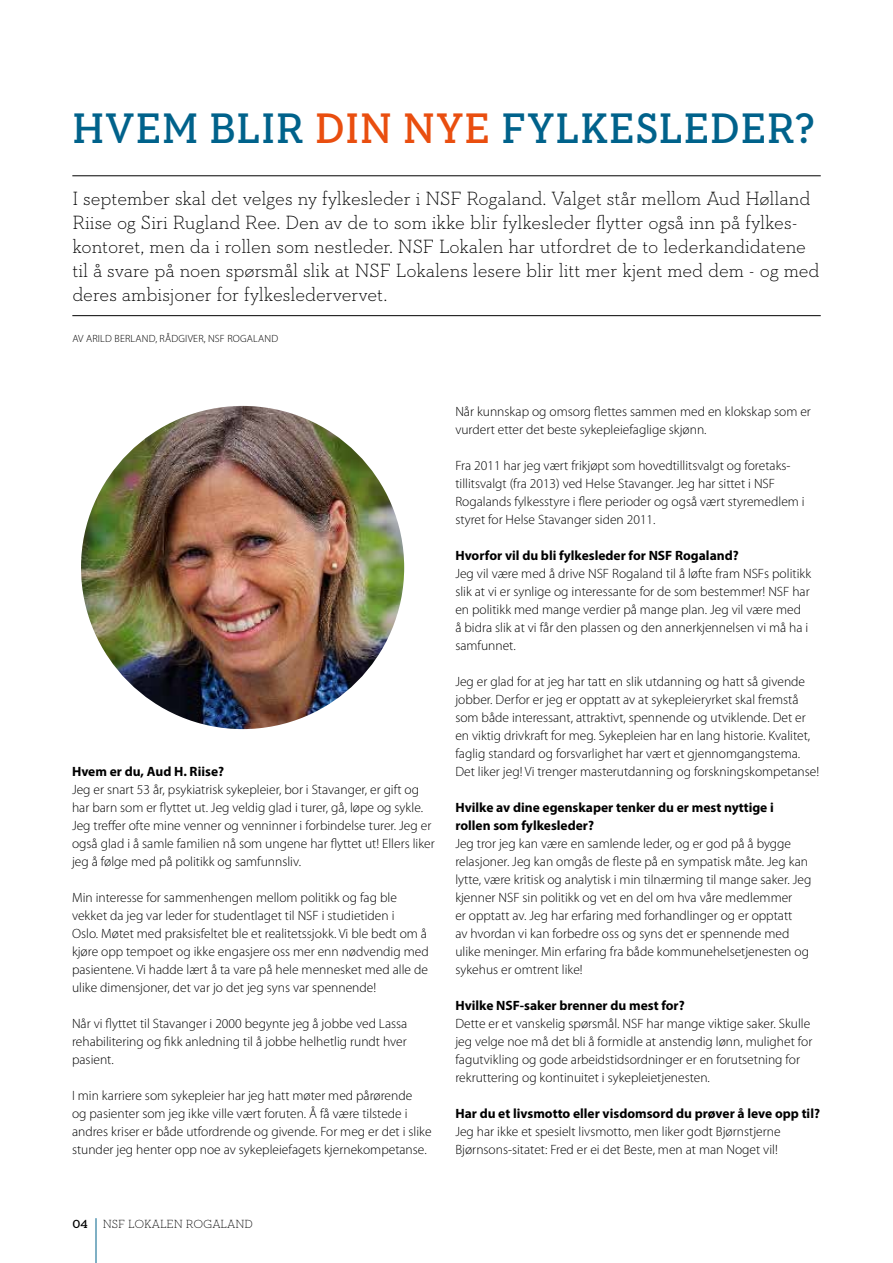
<style>
.page{position:relative;width:893px;height:1263px;background:#fff}
.page>*{position:absolute;margin:0;border:0;box-sizing:border-box;transform-origin:0 0}
.t1{font:600 43.5px "Neutraface Slab Text";letter-spacing:.02em;color:#00628b}
.t2{font:300 19.5px/24px "Neutraface Slab Text";letter-spacing:-.005em;color:#000}
.t3{font:300 13.5px/18px "Myriad Pro";color:#000}
.t4{font:700 13.5px/18px "Myriad Pro";color:#000}
.t5{font:300 12px "Neutraface Slab Text";color:#000}
.t6{font:300 10.5px "Myriad Pro";letter-spacing:.02em;color:#000}
.s1{color:#e94e0f}
.s2{font-weight:600}
</style>
<div class="page">
<hr style="left:72px;top:175px;width:749px;height:1px;background:#000">
<hr style="left:72px;top:315px;width:749px;height:1px;background:#000">
<img style="left:81px;top:406px;width:323px;height:323px;border-radius:162px">
<hr style="left:96px;top:1218px;width:1px;height:45px;background:#00628b">
<h1 class="t1" style="left:73px;top:101px;width:744px">HVEM BLIR <span class="s1">DIN NYE</span> FYLKESLEDER?</h1>
<p class="t2" style="left:72px;top:186px;width:749px">I september skal det velges ny fylkesleder i NSF Rogaland. Valget står mellom Aud Hølland Riise og Siri Rugland Ree. Den av de to som ikke blir fylkesleder flytter også inn på fylkes&shy;kontoret, men da i rollen som nestleder. NSF Lokalen har utfordret de to lederkandidatene til å svare på noen spørsmål slik at NSF Lokalens lesere blir litt mer kjent med dem - og med deres ambisjoner for fylkesledervervet.</p>
<p class="t6" style="left:72px;top:332px;width:207px">AV ARILD BERLAND, RÅDGIVER, NSF ROGALAND</p>
<p class="t4" style="left:72px;top:762px;width:154px">Hvem er du, Aud H. Riise?</p>
<p class="t3" style="left:72px;top:780px;width:364px">Jeg er snart 53 år, psykiatrisk sykepleier, bor i Stavanger, er gift og har barn som er flyttet ut. Jeg veldig glad i turer, gå, løpe og sykle.<br>Jeg treffer ofte mine venner og venninner i forbindelse turer. Jeg er også glad i å samle familien nå som ungene har flyttet ut! Ellers liker jeg å følge med på politikk og samfunnsliv.</p>
<p class="t3" style="left:72px;top:888px;width:358px">Min interesse for sammenhengen mellom politikk og fag ble vekket da jeg var leder for studentlaget til NSF i studietiden i<br>Oslo. Møtet med praksisfeltet ble et realitetssjokk. Vi ble bedt om å kjøre opp tempoet og ikke engasjere oss mer enn nødvendig med pasientene. Vi hadde lært å ta vare på hele mennesket med alle de ulike dimensjoner, det var jo det jeg syns var spennende!</p>
<p class="t3" style="left:72px;top:1014px;width:337px;text-align:justify">Når vi flyttet til Stavanger i 2000 begynte jeg å jobbe ved Lassa rehabilitering og fikk anledning til å jobbe helhetlig rundt hver pasient.</p>
<p class="t3" style="left:72px;top:1086px;width:361px">I min karriere som sykepleier har jeg hatt møter med pårørende<br>og pasienter som jeg ikke ville vært foruten. Å få være tilstede i andres kriser er både utfordrende og givende. For meg er det i slike stunder jeg henter opp noe av sykepleiefagets kjernekompetanse.</p>
<p class="t3" style="left:455px;top:402px;width:357px">Når kunnskap og omsorg flettes sammen med en klokskap som er vurdert etter det beste sykepleiefaglige skjønn.</p>
<p class="t3" style="left:455px;top:456px;width:351px">Fra 2011 har jeg vært frikjøpt som hovedtillitsvalgt og foretaks&shy;tillitsvalgt (fra 2013) ved Helse Stavanger. Jeg har sittet i NSF Rogalands fylkesstyre i flere perioder og også vært styremedlem i styret for Helse Stavanger siden 2011.</p>
<p class="t4" style="left:455px;top:546px;width:285px">Hvorfor vil du bli fylkesleder for NSF Rogaland?</p>
<p class="t3" style="left:455px;top:564px;width:357px">Jeg vil være med å drive NSF Rogaland til å løfte fram NSFs politikk slik at vi er synlige og interessante for de som bestemmer! NSF har en politikk med mange verdier på mange plan. Jeg vil være med<br>å bidra slik at vi får den plassen og den annerkjennelsen vi må ha i samfunnet.</p>
<p class="t3" style="left:455px;top:672px;width:365px">Jeg er glad for at jeg har tatt en slik utdanning og hatt så givende jobber. Derfor er jeg er opptatt av at sykepleieryrket skal fremstå som både interessant, attraktivt, spennende og utviklende. Det er en viktig drivkraft for meg. Sykepleien har en lang historie. Kvalitet, faglig standard og forsvarlighet har vært et gjennomgangstema.<br>Det liker jeg! Vi trenger masterutdanning og forskningskompetanse!</p>
<p class="t4" style="left:455px;top:798px;width:320px">Hvilke av dine egenskaper tenker du er mest nyttige i rollen som fylkesleder?</p>
<p class="t3" style="left:455px;top:834px;width:358px">Jeg tror jeg kan være en samlende leder, og er god på å bygge relasjoner. Jeg kan omgås de fleste på en sympatisk måte. Jeg kan lytte, være kritisk og analytisk i min tilnærming til mange saker. Jeg kjenner NSF sin politikk og vet en del om hva våre medlemmer<br>er opptatt av. Jeg har erfaring med forhandlinger og er opptatt<br>av hvordan vi kan forbedre oss og syns det er spennende med ulike meninger. Min erfaring fra både kommunehelsetjenesten og sykehus er omtrent like!</p>
<p class="t4" style="left:455px;top:996px;width:231px">Hvilke NSF-saker brenner du mest for?</p>
<p class="t3" style="left:455px;top:1014px;width:358px">Dette er et vanskelig spørsmål. NSF har mange viktige saker. Skulle jeg velge noe må det bli å formidle at anstendig lønn, mulighet for fagutvikling og gode arbeidstidsordninger er en forutsetning for rekruttering og kontinuitet i sykepleietjenesten.</p>
<p class="t4" style="left:455px;top:1104px;width:366px">Har du et livsmotto eller visdomsord du prøver å leve opp til?</p>
<p class="t3" style="left:455px;top:1122px;width:327px">Jeg har ikke et spesielt livsmotto, men liker godt Bjørnstjerne<br>Bjørnsons-sitatet: Fred er ei det Beste, men at man Noget vil!</p>
<p class="t5" style="left:72px;top:1216px;width:182px"><span class="s2">04</span> NSF LOKALEN ROGALAND</p>
</div>
